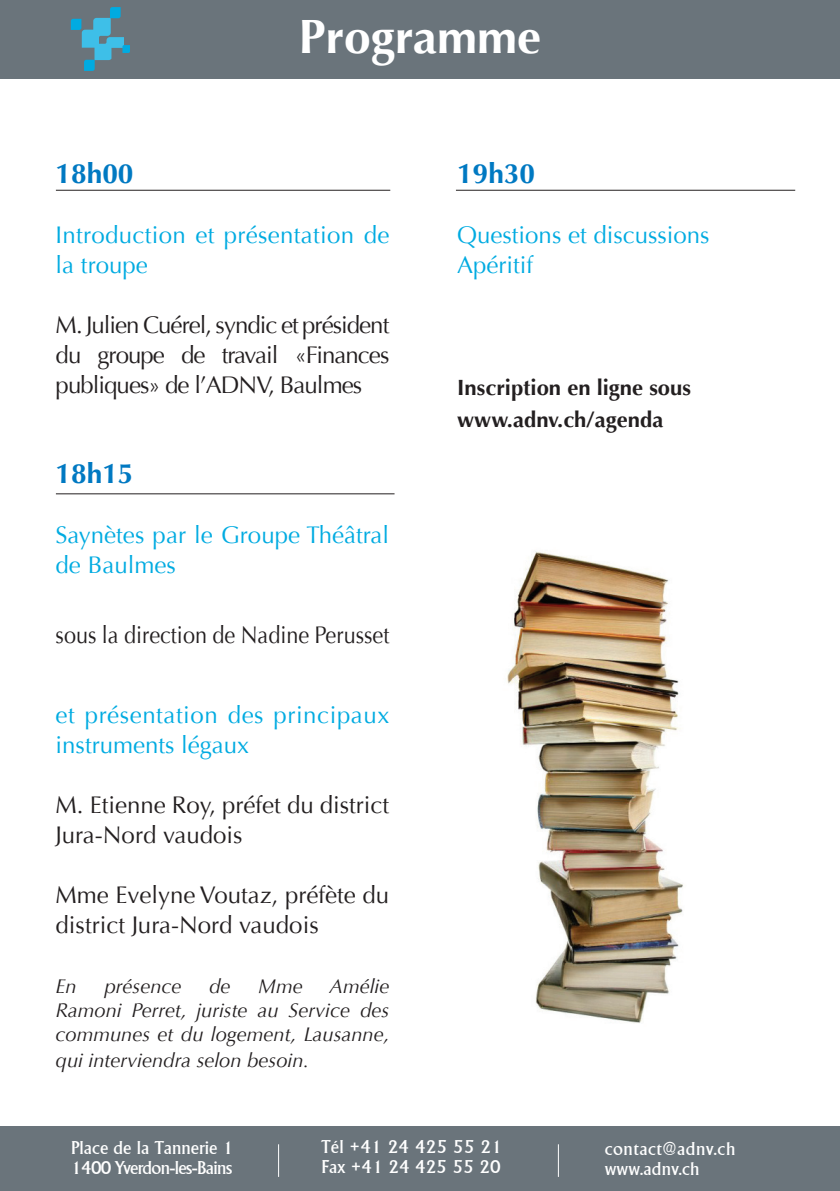
<style>
.page{position:relative;width:840px;height:1191px;background:#fff}
.page>*{position:absolute;margin:0;border:0;box-sizing:border-box;transform-origin:0 0}
.t1{font:700 48px "Optima";color:#fff}
.t2{font:700 28px "Optima";color:#0079c2}
.t3{font:24px/30px "Optima";color:#231f20}
.t4{font:24px/30px "Optima";color:#00abe1}
.t5{font:24px/30px "Optima";letter-spacing:.025em;color:#00abe1}
.t6{font:24px "Optima";color:#231f20;scale:.9 1}
.t7{font:700 22px/32px "Optima";color:#231f20}
.t8{font:italic 20px/24px "Optima";color:#231f20;text-align:justify}
.t9{font:18px/20px "Alberta";letter-spacing:-.04em;color:#fff}
.t10{font:18px/20px "Alberta";letter-spacing:.005em;color:#fff}
.t11{font:18px/20px "Alberta";letter-spacing:.03em;color:#fff}
</style>
<div class="page">
<hr style="left:56px;top:493px;width:338px;height:1px;background:#231f20">
<hr style="left:455px;top:190px;width:339px;height:1px;background:#231f20">
<hr style="left:56px;top:190px;width:334px;height:1px;background:#231f20">
<div style="left:0;top:0;width:839px;height:78px;background:#6a747b"></div>
<svg style="left:71px;top:7px;width:59px;height:64px"></svg>
<div style="left:0;top:1126px;width:839px;height:65px;background:#6a747b"></div>
<hr style="left:278px;top:1144px;width:1px;height:32px;background:#fff">
<hr style="left:557px;top:1144px;width:1px;height:32px;background:#fff">
<img style="left:507px;top:551px;width:176px;height:472px">
<p class="t2" style="left:56px;top:157px;width:79px">18h00</p>
<h1 class="t1" style="left:298px;top:9px;width:244px">Programme</h1>
<p class="t2" style="left:457px;top:157px;width:79px">19h30</p>
<p class="t4" style="left:56px;top:220px;width:335px">Introduction et présentation de la troupe</p>
<p class="t3" style="left:56px;top:310px;width:335px;text-align:justify">M. Julien Cuérel, syndic et président du groupe de travail «Finances publiques» de l’ADNV, Baulmes</p>
<p class="t2" style="left:56px;top:457px;width:79px">18h15</p>
<p class="t4" style="left:56px;top:520px;width:335px">Saynètes par le Groupe Théâtral de Baulmes</p>
<p class="t6" style="left:56px;top:621px;width:372px">sous la direction de Nadine Perusset</p>
<p class="t5" style="left:56px;top:700px;width:335px">et présentation des principaux instruments légaux</p>
<p class="t3" style="left:56px;top:790px;width:335px">M. Etienne Roy, préfet du district<br>Jura-Nord vaudois</p>
<p class="t3" style="left:56px;top:880px;width:335px">Mme Evelyne Voutaz, préfète du district Jura-Nord vaudois</p>
<p class="t8" style="left:56px;top:974px;width:335px;text-indent:274px">Amélie Ramoni Perret, juriste au Service des communes et du logement, Lausanne,</p>
<p class="t8" style="left:56px;top:1048px;width:255px">qui interviendra selon besoin.</p>
<p class="t8" style="left:56px;top:974px;width:23px">En</p>
<p class="t8" style="left:104px;top:974px;width:79px">présence</p>
<p class="t8" style="left:209px;top:974px;width:23px">de</p>
<p class="t8" style="left:258px;top:974px;width:46px">Mme</p>
<p class="t4" style="left:457px;top:220px;width:254px">Questions et discussions<br>Apéritif</p>
<p class="t7" style="left:457px;top:372px;width:235px">Inscription en ligne sous www.adnv.ch/agenda</p>
<p class="t10" style="left:321px;top:1136px;width:182px">Tél +41 24 425 55 21<br>Fax +41 24 425 55 20</p>
<p class="t9" style="left:71px;top:1138px;width:164px">Place de la Tannerie 1<br>1400 Yverdon-les-Bains</p>
<p class="t11" style="left:604px;top:1139px;width:132px">contact@adnv.ch www.adnv.ch</p>
</div>
